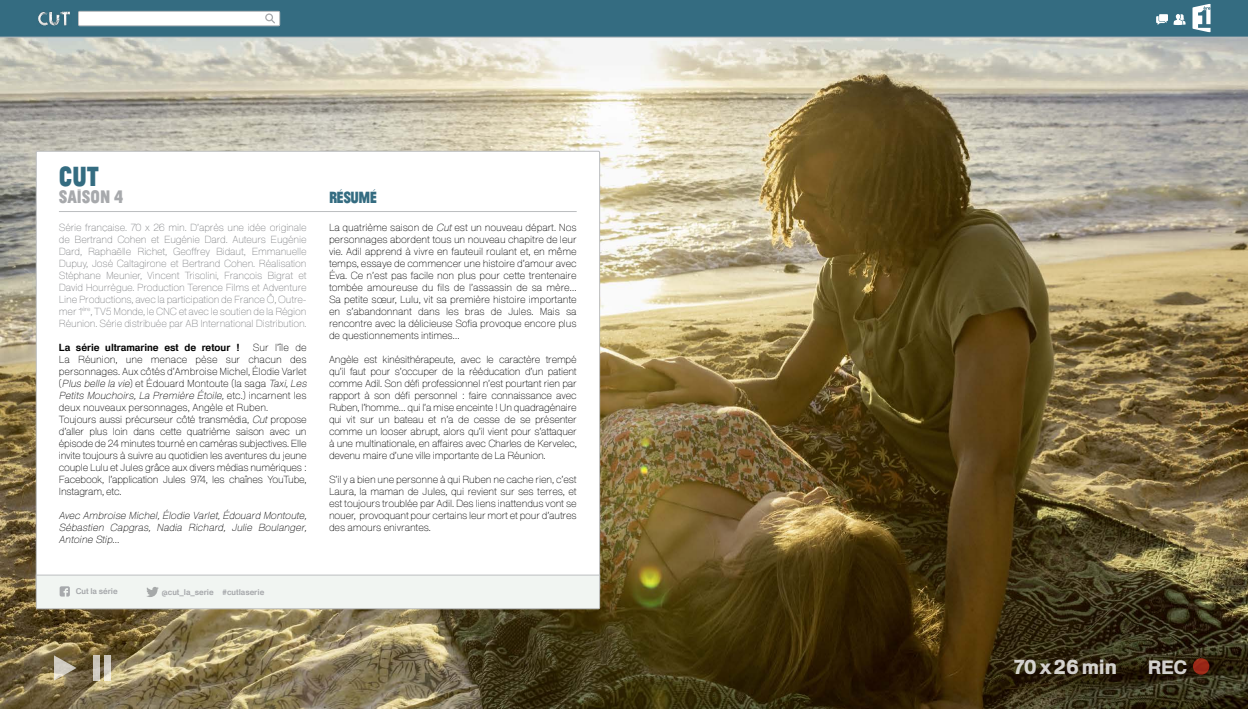
<style>
.page{position:relative;width:1248px;height:709px;background:#fff}
.page>*{position:absolute;margin:0;border:0;box-sizing:border-box;transform-origin:0 0}
.t1{font:100 29px "Jean Luc";color:#346c81}
.t2{font:900 19.8px "FTV Heldustry";color:#fff}
.t3{font:100 19px "Jean Luc";color:#a7a9ac}
.t4{font:900 18.8px "FTV Heldustry";color:#fff}
.t5{font:100 17px "Jean Luc";letter-spacing:-.03em;color:#346c81}
.t6{font:100 10px/12px "FTV Heldustry";letter-spacing:-.02em;color:#000;text-align:justify}
.t7{font:100 10px/12px "FTV Heldustry";letter-spacing:-.015em;color:#808285;text-align:justify}
.t8{font:italic 100 10px/12px "FTV Heldustry";color:#000;text-align:justify}
.t9{font:600 10px "FTV Heldustry";color:#000}
.t10{font:600 8px "FTV Heldustry";color:#a7a9ac}
.s1{font-style:italic}
</style>
<div class="page">
<img style="left:0;top:37px;width:1247px;height:672px">
<svg style="left:1192px;top:658px;width:17px;height:16px"></svg>
<div style="left:0;top:0;width:1247px;height:37px;background:#346c81"></div>
<div style="left:78px;top:11px;width:202px;height:15px;background:#fff"></div>
<div style="left:78px;top:11px;width:202px;height:15px;border:1px solid #bcbec0"></div>
<svg style="left:265px;top:13px;width:10px;height:10px"></svg>
<img style="left:36px;top:11px;width:36px;height:15px">
<svg style="left:1155px;top:14px;width:12px;height:11px"></svg>
<svg style="left:1173px;top:14px;width:12px;height:11px"></svg>
<svg style="left:54px;top:655px;width:23px;height:25px"></svg>
<div style="left:94px;top:655px;width:6px;height:25px;background:#ccc7be"></div>
<svg style="left:104px;top:655px;width:7px;height:25px"></svg>
<div style="left:36px;top:151px;width:563px;height:439px;background:#fff"></div>
<hr style="left:59px;top:211px;width:517px;height:1px;background:#bcbec0">
<svg style="left:36px;top:574px;width:564px;height:35px"></svg>
<svg style="left:1191px;top:4px;width:20px;height:28px"></svg>
<svg style="left:1192px;top:4px;width:18px;height:28px"></svg>
<h1 class="t1" style="left:59px;top:157px;width:42px">CUT</h1>
<h3 class="t3" style="left:59px;top:184px;width:66px">SAISON 4</h3>
<h3 class="t5" style="left:329px;top:186px;width:49px">RÉSUMÉ</h3>
<p class="t7" style="left:59px;top:221px;width:249px">Série française. 70 x 26 min. D’après une idée originale de Bertrand Cohen et Eugénie Dard. Auteurs Eugénie Dard, Raphaëlle Richet, Geoffrey Bidaut, Emmanuelle Dupuy, José Caltagirone et Bertrand Cohen. Réalisation Stéphane Meunier, Vincent Trisolini, François Bigrat et David Hourrègue. Production Terence Films et Adventure Line Productions, avec la participation de France Ô, Outre&shy;mer 1<sup>ère</sup>, TV5 Monde, le CNC et avec le soutien de la Région Réunion. Série distribuée par AB International Distribution.</p>
<p class="t9" style="left:59px;top:341px;width:182px">La série ultramarine est de retour !</p>
<p class="t6" style="left:59px;top:341px;width:249px;text-align:left;text-indent:194px">Sur l’île de La Réunion, une menace pèse sur chacun des personnages. Aux côtés d’Ambroise Michel, Élodie Varlet (<span class="s1">Plus belle la vie</span>) et Édouard Montoute (la saga <span class="s1">Taxi, Les Petits Mouchoirs, La Première Étoile,</span> etc.) incarnent les deux nouveaux personnages, Angèle et Ruben.<br>Toujours aussi précurseur côté transmédia, <span class="s1">Cut</span> propose d’aller plus loin dans cette quatrième saison avec un épisode de 24 minutes tourné en caméras subjectives. Elle invite toujours à suivre au quotidien les aventures du jeune couple Lulu et Jules grâce aux divers médias numériques :<br>Facebook, l’application Jules 974, les chaînes YouTube, Instagram, etc.</p>
<p class="t8" style="left:59px;top:509px;width:249px">Avec Ambroise Michel, Élodie Varlet, Édouard Montoute, Sébastien Capgras, Nadia Richard, Julie Boulanger, Antoine Stip…</p>
<p class="t10" style="left:76px;top:586px;width:43px">Cut la série</p>
<p class="t10" style="left:162px;top:587px;width:104px">@cut_la_serie #cutlaserie</p>
<p class="t6" style="left:329px;top:221px;width:249px">La quatrième saison de <span class="s1">Cut</span> est un nouveau départ. Nos personnages abordent tous un nouveau chapitre de leur vie. Adil apprend à vivre en fauteuil roulant et, en même temps, essaye de commencer une histoire d’amour avec Éva. Ce n’est pas facile non plus pour cette trentenaire tombée amoureuse du fils de l’assassin de sa mère… Sa petite sœur, Lulu, vit sa première histoire importante en s’abandonnant dans les bras de Jules. Mais sa rencontre avec la délicieuse Sofia provoque encore plus de questionnements intimes…</p>
<p class="t6" style="left:329px;top:353px;width:249px">Angèle est kinésithérapeute, avec le caractère trempé qu’il faut pour s’occuper de la rééducation d’un patient comme Adil. Son défi professionnel n’est pourtant rien par rapport à son défi personnel : faire connaissance avec Ruben, l’homme… qui l’a mise enceinte ! Un quadragénaire qui vit sur un bateau et n’a de cesse de se présenter comme un looser abrupt, alors qu’il vient pour s’attaquer à une multinationale, en affaires avec Charles de Kervelec, devenu maire d’une ville importante de La Réunion.</p>
<p class="t6" style="left:329px;top:473px;width:249px">S’il y a bien une personne à qui Ruben ne cache rien, c’est Laura, la maman de Jules, qui revient sur ses terres, et est toujours troublée par Adil. Des liens inattendus vont se nouer, provoquant pour certains leur mort et pour d’autres des amours enivrantes.</p>
<h2 class="t2" style="left:1013px;top:655px;width:105px">70x26min</h2>
<h3 class="t4" style="left:1147px;top:656px;width:41px">REC</h3>
</div>
